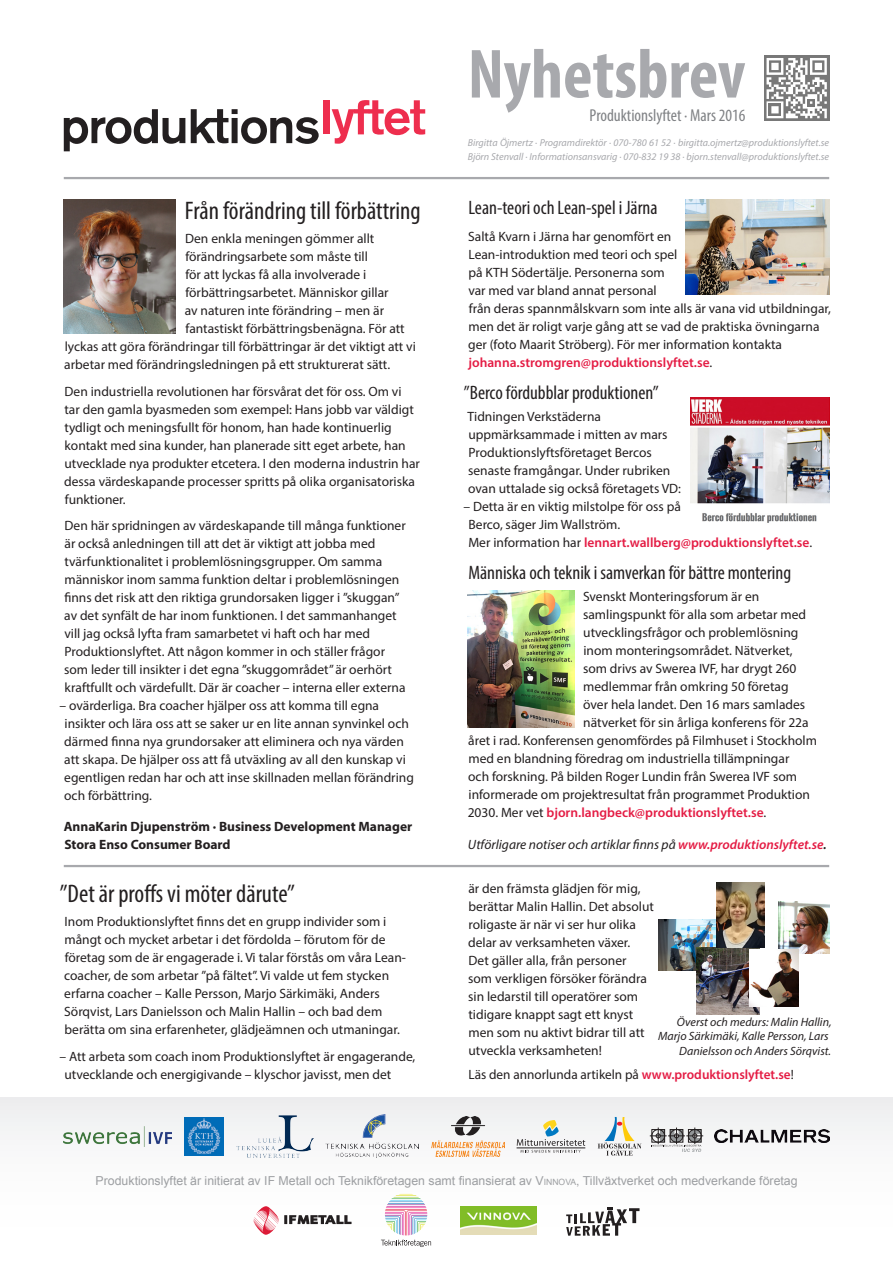
<style>
.page{position:relative;width:893px;height:1263px;background:#fff}
.page>*{position:absolute;margin:0;border:0;box-sizing:border-box;transform-origin:0 0}
.Nyhetsbrev{font:700 condensed 70.2px "Myriad Pro";color:#a8a9ad}
.t1{font:condensed 25.5px "Myriad Pro";color:#231f20}
.t2{font:condensed 19.5px "Myriad Pro";color:#231f20}
.Nyhetsbrev_underrubr{font:condensed 17.25px "Myriad Pro";color:#808285}
.Brödtext{font:13.5px/18px "Myriad Pro";color:#231f20}
.t3{font:700 13.5px/18px "Myriad Pro";color:#231f20}
.Brödtext-2{font:italic 13.5px "Myriad Pro";color:#231f20}
.t4{font:600 13.5px "Myriad Pro";color:#e41c44}
.Brödtext-3{font:12.3px "Arial";color:#9d9fa2}
.t5{font:italic 12px/14.4px "Myriad Pro";color:#231f20;text-align:right}
.Brödtext-4{font:italic 10.2px "Myriad Pro";color:#a8a9ad}
.s1{font-weight:600;color:#e41c44}
.s2{font-weight:400;color:#231f20}
.s3{font-weight:600}
.s4{font-style:inherit}
.s5{font-size:8.7px}
</style>
<div class="page">
<svg style="left:64px;top:109px;width:121px;height:42px"></svg>
<svg style="left:191px;top:109px;width:128px;height:35px"></svg>
<div style="left:323px;top:100px;width:6px;height:34px;background:#ee2e4e"></div>
<svg style="left:332px;top:100px;width:93px;height:44px"></svg>
<div style="left:764px;top:56px;width:65px;height:65px;background:#787878"></div>
<svg style="left:766px;top:58px;width:61px;height:60px"></svg>
<div style="left:0;top:1097px;width:893px;height:166px;background:linear-gradient(to right,#fafafa,#fafafa)"></div>
<svg style="left:598px;top:1117px;width:44px;height:39px"></svg>
<svg style="left:517px;top:1120px;width:68px;height:33px"></svg>
<img style="left:64px;top:1126px;width:107px;height:20px">
<img style="left:185px;top:1117px;width:38px;height:39px">
<img style="left:237px;top:1115px;width:77px;height:42px">
<img style="left:325px;top:1115px;width:94px;height:43px">
<img style="left:431px;top:1116px;width:73px;height:40px">
<img style="left:714px;top:1130px;width:115px;height:13px">
<svg style="left:566px;top:1207px;width:73px;height:29px"></svg>
<img style="left:460px;top:1206px;width:77px;height:28px">
<svg style="left:253px;top:1206px;width:99px;height:29px"></svg>
<svg style="left:381px;top:1194px;width:50px;height:53px"></svg>
<hr style="left:64px;top:177px;width:765px;height:2px;background:#a8a9ad">
<hr style="left:64px;top:865px;width:765px;height:2px;background:#a8a9ad">
<svg style="left:650px;top:1127px;width:53px;height:25px"></svg>
<img style="left:64px;top:200px;width:112px;height:133px">
<img style="left:686px;top:200px;width:143px;height:95px">
<img style="left:690px;top:397px;width:139px;height:126px">
<img style="left:468px;top:591px;width:106px;height:136px">
<img style="left:658px;top:919px;width:58px;height:52px">
<img style="left:696px;top:948px;width:64px;height:66px">
<img style="left:778px;top:901px;width:51px;height:53px">
<img style="left:716px;top:882px;width:48px;height:66px">
<img style="left:749px;top:949px;width:50px;height:58px">
<p class="Nyhetsbrev" style="left:468px;top:30px;width:279px">Nyhetsbrev</p>
<p class="Nyhetsbrev_underrubr" style="left:590px;top:105px;width:157px">Produktionslyftet · Mars 2016</p>
<p class="t1" style="left:185px;top:195px;width:237px">Från förändring till förbättring</p>
<p class="Brödtext" style="left:185px;top:230px;width:191px">Den enkla meningen gömmer allt</p>
<p class="Brödtext" style="left:185px;top:248px;width:184px">förändringsarbete som måste till</p>
<p class="Brödtext" style="left:185px;top:266px;width:182px">för att lyckas få alla involverade i</p>
<p class="Brödtext" style="left:185px;top:284px;width:205px">förbättringsarbetet. Människor gillar</p>
<p class="Brödtext" style="left:185px;top:302px;width:201px">av naturen inte förändring – men är</p>
<p class="Brödtext" style="left:185px;top:320px;width:221px">fantastiskt förbättringsbenägna. För att</p>
<p class="Brödtext" style="left:65px;top:338px;width:353px">lyckas att göra förändringar till förbättringar är det viktigt att vi</p>
<p class="Brödtext" style="left:64px;top:356px;width:327px">arbetar med förändringsledningen på ett strukturerat sätt.</p>
<p class="Brödtext" style="left:64px;top:382px;width:357px">Den industriella revolutionen har försvårat det för oss. Om vi tar den gamla byasmeden som exempel: Hans jobb var väldigt tydligt och meningsfullt för honom, han hade kontinuerlig kontakt med sina kunder, han planerade sitt eget arbete, han utvecklade nya produkter etcetera. I den moderna industrin har dessa värdeskapande processer spritts på olika organisatoriska funktioner.</p>
<p class="Brödtext" style="left:64px;top:517px;width:343px">Den här spridningen av värdeskapande till många funktioner är också anledningen till att det är viktigt att jobba med tvärfunktionalitet i problemlösningsgrupper. Om samma människor inom samma funktion deltar i problemlösningen finns det risk att den riktiga grundorsaken ligger i ”skuggan” av det synfält de har inom funktionen. I det sammanhanget vill jag också lyfta fram samarbetet vi haft och har med Produktionslyftet. Att någon kommer in och ställer frågor som leder till insikter i det egna ”skuggområdet” är oerhört kraftfullt och värdefullt. Där är coacher – interna eller externa</p>
<p class="Brödtext" style="left:64px;top:697px;width:351px;text-indent:-5px">– ovärderliga. Bra coacher hjälper oss att komma till egna insikter och lära oss att se saker ur en lite annan synvinkel och därmed finna nya grundorsaker att eliminera och nya värden att skapa. De hjälper oss att få utväxling av all den kunskap vi egentligen redan har och att inse skillnaden mellan förändring och förbättring.</p>
<p class="t3" style="left:64px;top:817px;width:350px">AnnaKarin Djupenström · Business Development Manager<br>Stora Enso Consumer Board</p>
<p class="t1" style="left:60px;top:878px;width:237px">”Det är proffs vi möter därute”</p>
<p class="Brödtext" style="left:64px;top:912px;width:343px">Inom Produktionslyftet finns det en grupp individer som i mångt och mycket arbetar i det fördolda – förutom för de företag som de är engagerade i. Vi talar förstås om våra Lean&shy;coacher, de som arbetar ”på fältet”. Vi valde ut fem stycken erfarna coacher – Kalle Persson, Marjo Särkimäki, Anders Sörqvist, Lars Danielsson och Malin Hallin – och bad dem berätta om sina erfarenheter, glädjeämnen och utmaningar.</p>
<p class="Brödtext" style="left:64px;top:1047px;width:352px;text-indent:-5px">– Att arbeta som coach inom Produktionslyftet är engagerande, utvecklande och energigivande – klyschor javisst, men det</p>
<p class="Brödtext-4" style="left:468px;top:137px;width:363px">Birgitta Öjmertz · Programdirektör · 070-780 61 52 · birgitta.ojmertz@produktionslyftet.se</p>
<p class="Brödtext-4" style="left:468px;top:150px;width:363px">Björn Stenvall · Informationsansvarig · 070-832 19 38 · bjorn.stenvall@produktionslyftet.se</p>
<p class="t2" style="left:469px;top:196px;width:191px">Lean-teori och Lean-spel i Järna</p>
<p class="Brödtext" style="left:468px;top:227px;width:364px">Saltå Kvarn i Järna har genomfört en<br>Lean-introduktion med teori och spel<br>på KTH Södertälje. Personerna som<br>var med var bland annat personal<br>från deras spannmålskvarn som inte alls är vana vid utbildningar, men det är roligt varje gång att se vad de praktiska övningarna ger (foto Maarit Ströberg). För mer information kontakta <span class="s1">johanna.stromgren@produktionslyftet.se</span>.</p>
<p class="t2" style="left:464px;top:381px;width:197px">”Berco fördubblar produktionen”</p>
<p class="Brödtext" style="left:468px;top:407px;width:215px">Tidningen Verkstäderna uppmärksammade i mitten av mars Produktionslyftsföretaget Bercos senaste framgångar. Under rubriken ovan uttalade sig också företagets VD:</p>
<p class="Brödtext" style="left:468px;top:497px;width:345px;text-indent:-5px">– Detta är en viktig milstolpe för oss på<br>Berco, säger Jim Wallström.<br>Mer information har <span class="s1">lennart.wallberg@produktionslyftet.se</span>.</p>
<p class="t2" style="left:468px;top:561px;width:324px">Människa och teknik i samverkan för bättre montering</p>
<p class="Brödtext" style="left:583px;top:588px;width:178px">Svenskt Monteringsforum är en</p>
<p class="Brödtext" style="left:583px;top:606px;width:225px">samlingspunkt för alla som arbetar med</p>
<p class="Brödtext" style="left:583px;top:624px;width:217px">utvecklingsfrågor och problemlösning</p>
<p class="Brödtext" style="left:583px;top:642px;width:211px">inom monteringsområdet. Nätverket,</p>
<p class="Brödtext" style="left:583px;top:660px;width:215px">som drivs av Swerea IVF, har drygt 260</p>
<p class="Brödtext" style="left:583px;top:678px;width:207px">medlemmar från omkring 50 företag</p>
<p class="Brödtext" style="left:583px;top:696px;width:223px">över hela landet. Den 16 mars samlades</p>
<p class="Brödtext" style="left:583px;top:714px;width:227px">nätverket för sin årliga konferens för 22a</p>
<p class="Brödtext" style="left:468px;top:732px;width:350px">året i rad. Konferensen genomfördes på Filmhuset i Stockholm</p>
<p class="Brödtext" style="left:468px;top:750px;width:322px">med en blandning föredrag om industriella tillämpningar</p>
<p class="Brödtext" style="left:468px;top:768px;width:330px">och forskning. På bilden Roger Lundin från Swerea IVF som</p>
<p class="Brödtext" style="left:468px;top:786px;width:343px">informerade om projektresultat från programmet Produktion</p>
<p class="t4" style="left:468px;top:804px;width:300px"><span class="s2">2030. Mer vet</span> bjorn.langbeck@produktionslyftet.se<span class="s2">.</span></p>
<p class="Brödtext-2" style="left:468px;top:836px;width:360px">Utförligare notiser och artiklar finns på <span class="s1">www.produktionslyftet.se</span><span class="s3">.</span></p>
<p class="Brödtext" style="left:468px;top:879px;width:187px">är den främsta glädjen för mig, berättar Malin Hallin. Det absolut roligaste är när vi ser hur olika delar av verksamheten växer.<br>Det gäller alla, från personer<br>som verkligen försöker förändra sin ledarstil till operatörer som tidigare knappt sagt ett knyst men som nu aktivt bidrar till att utveckla verksamheten!</p>
<p class="t5" style="left:658px;top:1014px;width:175px">Överst och medurs: Malin Hallin,<br>Marjo Särkimäki, Kalle Persson, Lars<br>Danielsson och Anders Sörqvist.</p>
<p class="Brödtext" style="left:468px;top:1065px;width:327px">Läs den annorlunda artikeln på <span class="s1">www.produktionslyftet.se</span>!</p>
<p class="Brödtext-3" style="left:96px;top:1172px;width:704px">Produktionslyftet är initierat av IF Metall och Teknikföretagen samt finansierat av <span class="s4">V</span><span class="s5">INNOVA</span>, Tillväxtverket och medverkande företag</p>
</div>
